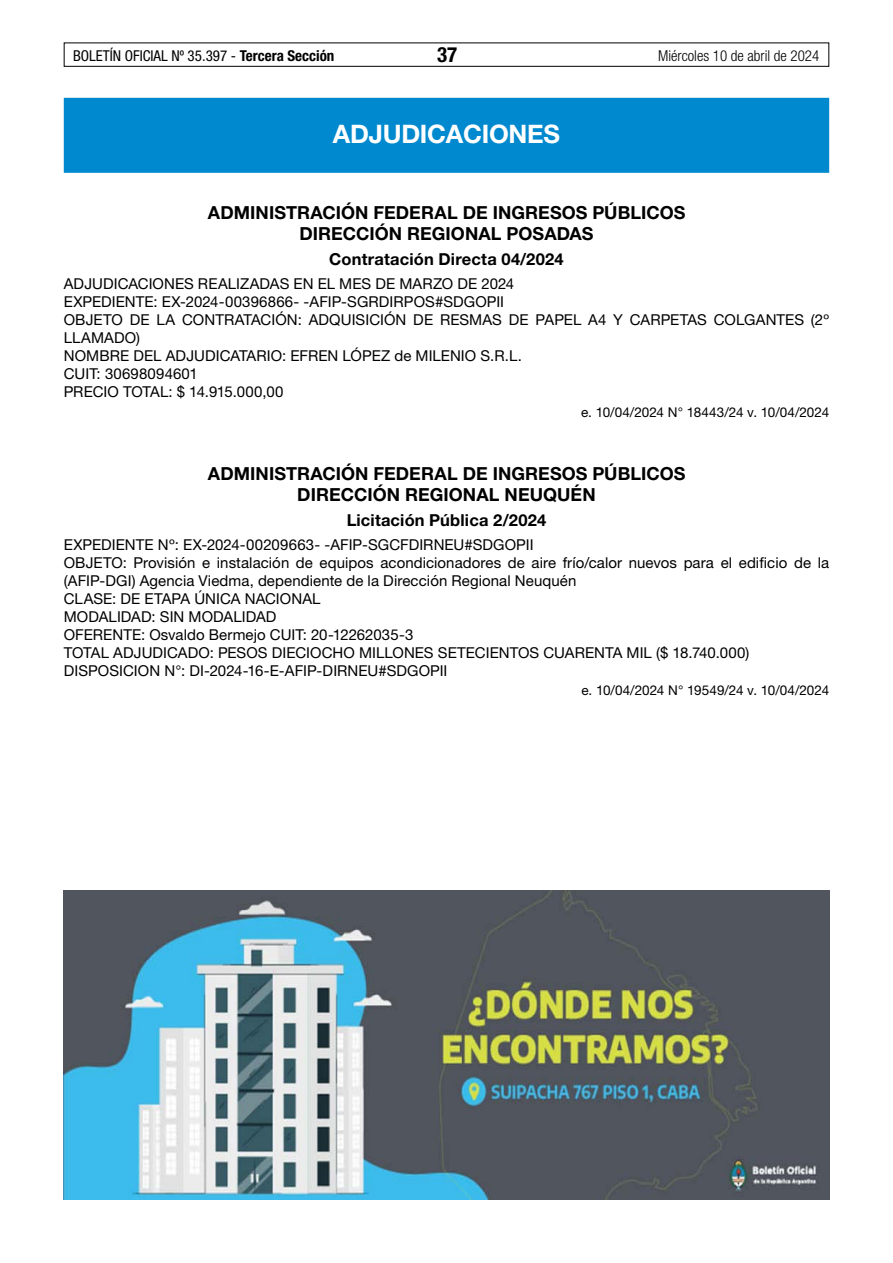
<style>
.page{position:relative;width:893px;height:1263px;background:#fff}
.page>*{position:absolute;margin:0;border:0;box-sizing:border-box;transform-origin:0 0}
.t1{font:700 25.5px "Helvetica Neue LT Std";letter-spacing:-.01em;color:#fff}
.t2{font:700 condensed 21px "Helvetica Neue LT Std";color:#000}
.t3{font:700 18px/21px "Helvetica Neue LT Std";letter-spacing:.005em;color:#000}
.t4{font:700 16.5px "Helvetica Neue LT Std";letter-spacing:.01em;color:#000}
.t5{font:15px/18px "Helvetica Neue LT Std";letter-spacing:.005em;color:#000}
.t6{font:condensed 15px "Helvetica Neue LT Std";color:#000}
.t7{font:300 condensed 15px "Helvetica Neue LT Std";color:#000}
.t8{font:13.5px "Helvetica Neue LT Std";letter-spacing:-.005em;color:#000}
.s1{font-weight:700}
.s2{color:#fff}
</style>
<div class="page">
<div style="left:64px;top:43px;width:765px;height:24px;border:1px solid #000"></div>
<div style="left:64px;top:98px;width:765px;height:75px;background:#0089cf"></div>
<img style="left:64px;top:891px;width:765px;height:308px">
<p class="t6" style="left:73px;top:47px;width:263px">BOLETÍN OFICIAL Nº 35.397 - <span class="s1">Tercera Sección</span></p>
<h2 class="t2" style="left:437px;top:42px;width:22px">37</h2>
<p class="t7" style="left:658px;top:47px;width:163px">Miércoles 10 de abril de 2024</p>
<h1 class="t1" style="left:333px;top:118px;width:229px">ADJUDICACIONES</h1>
<p class="t3" style="left:299px;top:202px;width:400px;text-indent:-91px">ADMINISTRACIÓN FEDERAL DE INGRESOS PÚBLICOS <span class="s2">-<br></span>DIRECCIÓN REGIONAL POSADAS</p>
<p class="t4" style="left:329px;top:249px;width:236px">Contratación Directa 04/2024</p>
<p class="t5" style="left:64px;top:275px;width:767px">ADJUDICACIONES REALIZADAS EN EL MES DE MARZO DE 2024<br>EXPEDIENTE: EX-2024-00396866- -AFIP-SGRDIRPOS#SDGOPII<br>OBJETO DE LA CONTRATACIÓN: ADQUISICIÓN DE RESMAS DE PAPEL A4 Y CARPETAS COLGANTES (2º LLAMADO)<br>NOMBRE DEL ADJUDICATARIO: EFREN LÓPEZ de MILENIO S.R.L.<br>CUIT: 30698094601<br>PRECIO TOTAL: $ 14.915.000,00</p>
<p class="t8" style="left:581px;top:404px;width:250px">e. 10/04/2024 N° 18443/24 v. 10/04/2024</p>
<p class="t3" style="left:297px;top:463px;width:402px;text-indent:-89px">ADMINISTRACIÓN FEDERAL DE INGRESOS PÚBLICOS <span class="s2">-<br></span>DIRECCIÓN REGIONAL NEUQUÉN</p>
<p class="t4" style="left:347px;top:509px;width:201px">Licitación Pública 2/2024</p>
<p class="t5" style="left:64px;top:535px;width:767px">EXPEDIENTE Nº: EX-2024-00209663- -AFIP-SGCFDIRNEU#SDGOPII<br>OBJETO: Provisión e instalación de equipos acondicionadores de aire frío/calor nuevos para el edificio de la (AFIP-DGI) Agencia Viedma, dependiente de la Dirección Regional Neuquén<br>CLASE: DE ETAPA ÚNICA NACIONAL<br>MODALIDAD: SIN MODALIDAD<br>OFERENTE: Osvaldo Bermejo CUIT: 20-12262035-3<br>TOTAL ADJUDICADO: PESOS DIECIOCHO MILLONES SETECIENTOS CUARENTA MIL ($ 18.740.000)<br>DISPOSICION N°: DI-2024-16-E-AFIP-DIRNEU#SDGOPII</p>
<p class="t8" style="left:581px;top:682px;width:249px">e. 10/04/2024 N° 19549/24 v. 10/04/2024</p>
</div>
